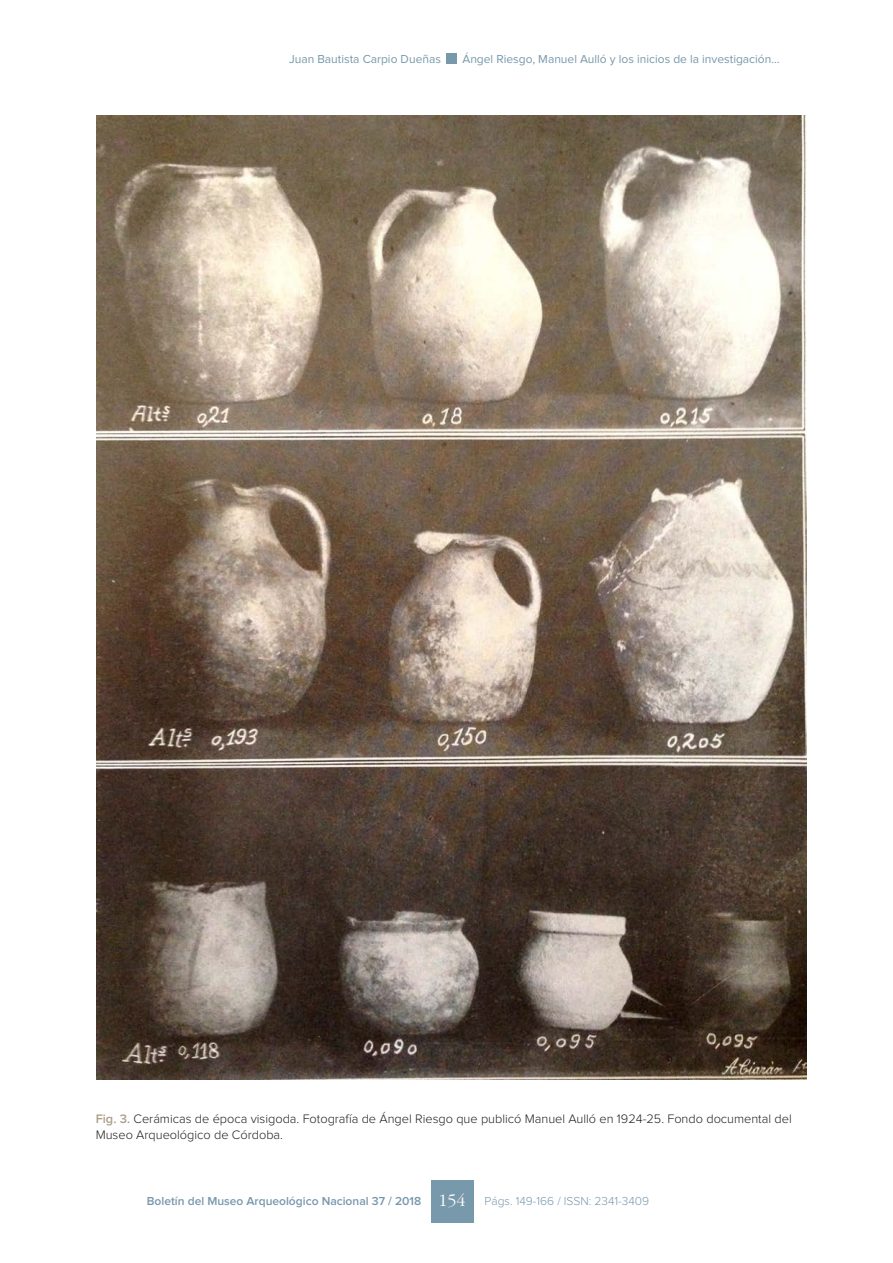
<style>
.page{position:relative;width:893px;height:1263px;background:#fff}
.page>*{position:absolute;margin:0;border:0;box-sizing:border-box;transform-origin:0 0}
.t1{font:300 18px "ITC Garamond Std";color:#fff}
.t2{font:300 12.75px/15.8px "Proxima Nova";color:#231f20}
.t3{font:12px "Proxima Nova";color:#7898ac}
.t4{font:600 12px "Proxima Nova";color:#7898ac}
.t5{font:300 12px "Proxima Nova";color:#7898ac}
.s1{font-weight:600;color:#ab9f88}
</style>
<div class="page">
<div style="left:431px;top:1180px;width:42px;height:43px;background:#7898ac"></div>
<div style="left:446px;top:53px;width:11px;height:11px;background:#7898ac"></div>
<img style="left:97px;top:116px;width:710px;height:964px">
<p class="t3" style="left:289px;top:53px;width:153px">Juan Bautista Carpio Dueñas</p>
<p class="t3" style="left:462px;top:54px;width:319px">Ángel Riesgo, Manuel Aulló y los inicios de la investigación…</p>
<p class="t2" style="left:96px;top:1111px;width:697px"><span class="s1">Fig. 3.</span> Cerámicas de época visigoda. Fotografía de Ángel Riesgo que publicó Manuel Aulló en 1924-25. Fondo documental del<br>Museo Arqueológico de Córdoba.</p>
<p class="t4" style="left:147px;top:1195px;width:276px">Boletín del Museo Arqueológico Nacional 37 / 2018</p>
<h1 class="t1" style="left:439px;top:1190px;width:28px">154</h1>
<p class="t5" style="left:485px;top:1195px;width:166px">Págs. 149-166 / ISSN: 2341-3409</p>
</div>
